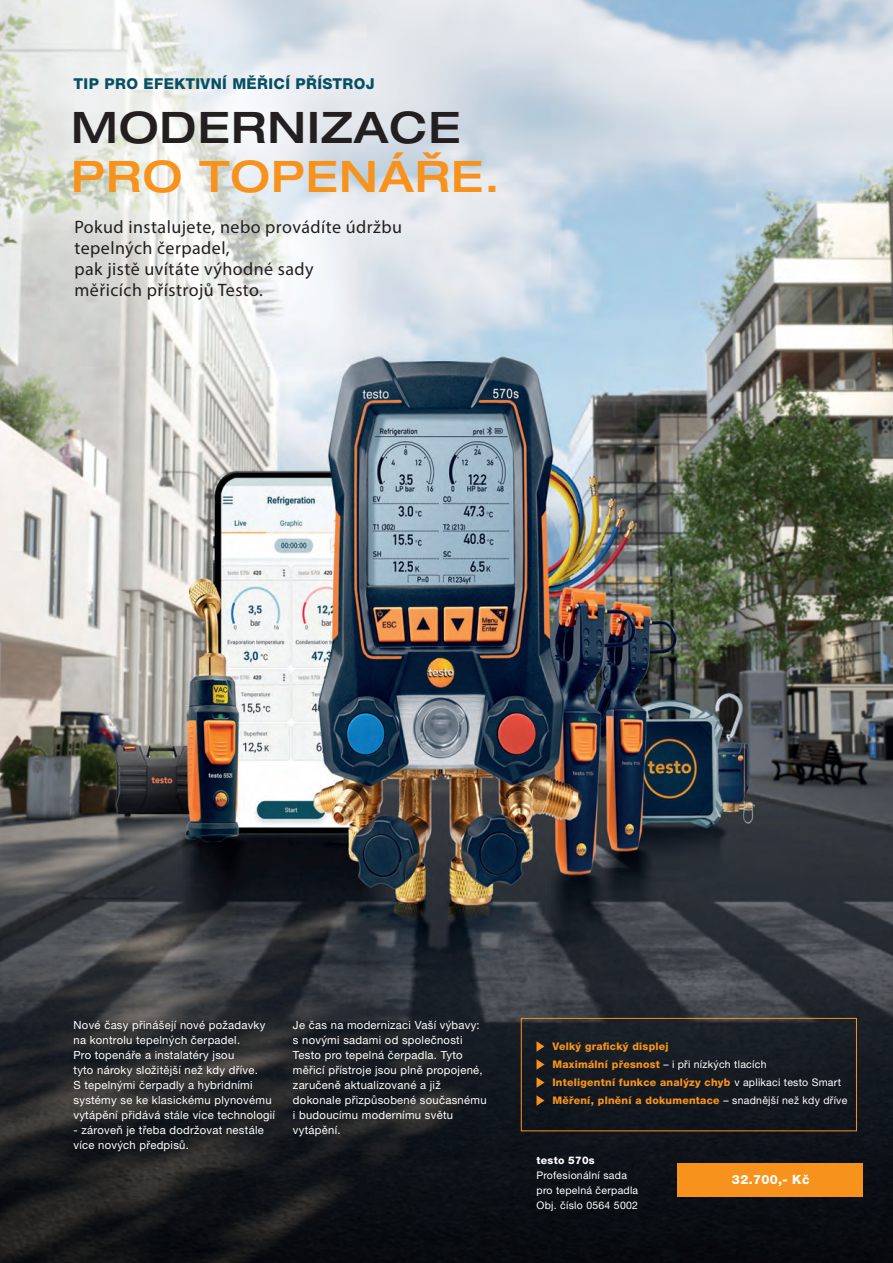
<style>
.page{position:relative;width:893px;height:1263px;background:#fff}
.page>*{position:absolute;margin:0;border:0;box-sizing:border-box;transform-origin:0 0}
.t1{font:500 expanded 43.5px "Helvetica Neue LTW1 G";letter-spacing:.025em;color:#f7931d}
.t2{font:500 expanded 43.5px "Helvetica Neue LTW1 G";letter-spacing:.025em;color:#231f20}
.t3{font:18px/21px "Myriad Pro";letter-spacing:.025em;color:#231f20}
.t4{font:800 15px "Helvetica Neue LTW1 G";letter-spacing:.025em;color:#074f64}
.t5{font:800 12.75px "Helvetica Neue LTW1 G";letter-spacing:.025em;color:#fff}
.t6{font:11.25px/15px "Helvetica Neue LTW1 G";letter-spacing:.025em;color:#fff}
.t7{font:800 10.5px/18px "Helvetica Neue LTW1 G";letter-spacing:.025em;color:#f7931d}
.t8{font:10.5px/15px "Helvetica Neue LTW1 G";letter-spacing:.025em;color:#fff}
.t9{font:800 10.5px "Helvetica Neue LTW1 G";letter-spacing:.025em;color:#fff}
.s1{font-weight:400;color:#fff}
</style>
<div class="page">
<img style="left:0;top:0;width:893px;height:976px">
<svg style="left:0;top:976px;width:893px;height:287px;background:#1b1e23"></svg>
<div style="left:677px;top:1163px;width:186px;height:33px;background:#f7931d"></div>
<div style="left:521px;top:1018px;width:336px;height:113px;border:1px solid #f7931d"></div>
<svg style="left:536px;top:1041px;width:8px;height:10px"></svg>
<svg style="left:536px;top:1095px;width:8px;height:11px"></svg>
<svg style="left:536px;top:1059px;width:8px;height:11px"></svg>
<svg style="left:536px;top:1077px;width:8px;height:11px"></svg>
<h3 class="t4" style="left:74px;top:74px;width:303px">TIP PRO EFEKTIVNÍ MĚŘICÍ PŘÍSTROJ</h3>
<h1 class="t2" style="left:71px;top:100px;width:391px">MODERNIZACE</h1>
<h1 class="t1" style="left:71px;top:149px;width:430px">PRO TOPENÁŘE.</h1>
<h2 class="t3" style="left:74px;top:216px;width:329px">Pokud instalujete, nebo provádíte údržbu tepelných čerpadel,<br>pak jistě uvítáte výhodné sady<br>měřicích přístrojů Testo.</h2>
<p class="t6" style="left:74px;top:1017px;width:203px">Nové časy přinášejí nové požadavky na kontrolu tepelných čerpadel.<br>Pro topenáře a instalatéry jsou<br>tyto nároky složitější než kdy dříve.<br>S tepelnými čerpadly a hybridními systémy se ke klasickému plynovému vytápění přidává stále více technologií</p>
<p class="t6" style="left:74px;top:1122px;width:192px">- zároveň je třeba dodržovat nestále více nových předpisů.</p>
<p class="t6" style="left:293px;top:1017px;width:195px">Je čas na modernizaci Vaší výbavy: s novými sadami od společnosti<br>Testo pro tepelná čerpadla. Tyto měřicí přístroje jsou plně propojené, zaručeně aktualizované a již dokonale přizpůsobené současnému i budoucímu modernímu světu vytápění.</p>
<p class="t7" style="left:552px;top:1037px;width:297px">Velký grafický displej<br>Maximální přesnost <span class="s1">– i při nízkých tlacích<br></span>Inteligentní funkce analýzy chyb <span class="s1">v aplikaci testo Smart </span>Měření, plnění a dokumentace <span class="s1">– snadnější než kdy dříve</span></p>
<p class="t9" style="left:537px;top:1154px;width:60px">testo 570s</p>
<p class="t8" style="left:537px;top:1168px;width:103px">Profesionální sada pro tepelná čerpadla<br>Obj. číslo 0564 5002</p>
<p class="t5" style="left:732px;top:1172px;width:79px">32.700,- Kč</p>
</div>
